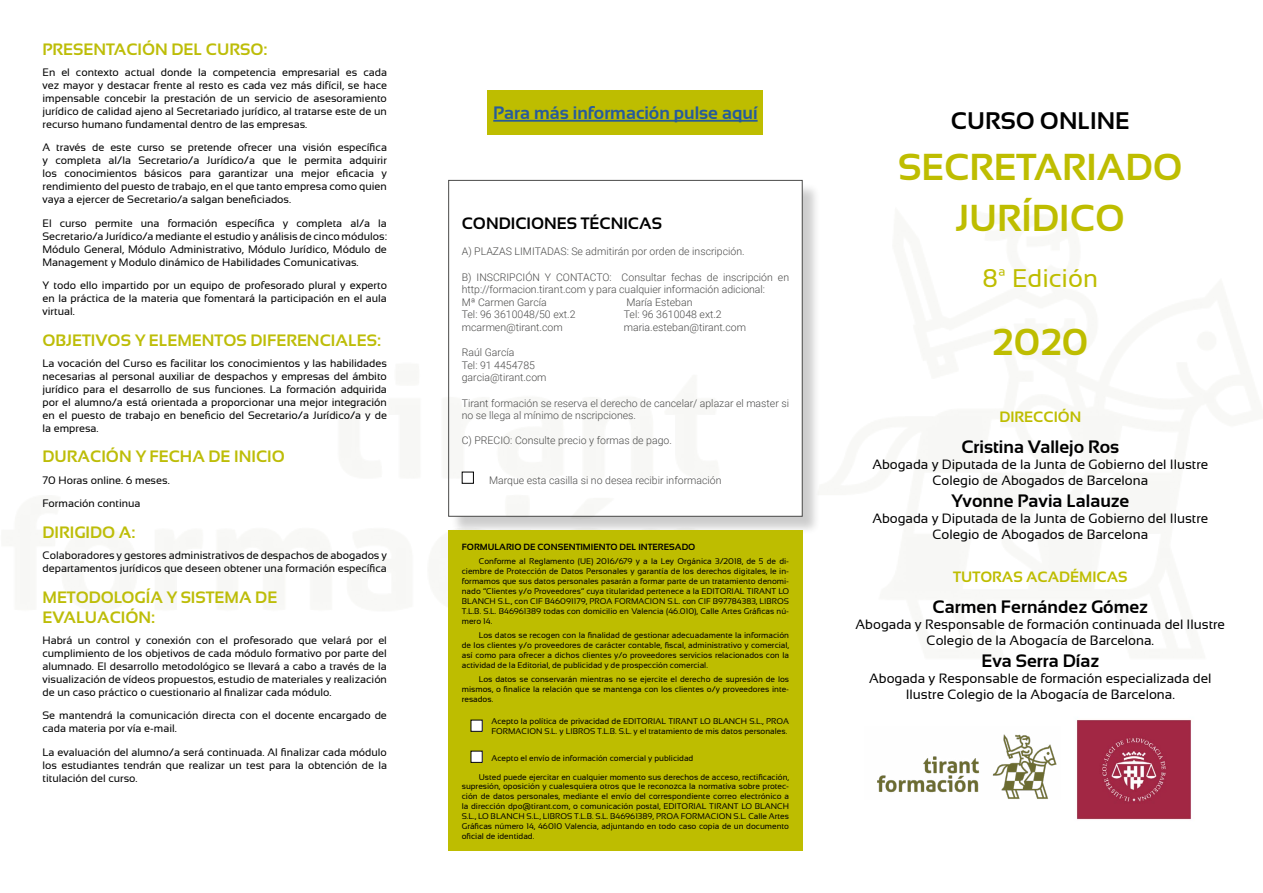
<style>
.page{position:relative;width:1263px;height:893px;background:#fff}
.page>*{position:absolute;margin:0;border:0;box-sizing:border-box;transform-origin:0 0}
.t1{font:700 37.5px/51px "Sansation";color:#bebd00;text-align:center}
.t2{font:25.5px "Sansation";color:#bebd00}
.t3{font:700 24px "Sansation";color:#000}
.t4{font:700 18px "Sansation";color:#000}
.t5{font:700 18px "Sansation";color:#275b9b}
.t6{font:700 16.5px/19.8px "Sansation";color:#bdbd08}
.t7{font:700 16.5px "Sansation";color:#000}
.t8{font:700 15px "Sansation";color:#bebd00}
.t9{font:13.5px/16.2px "Sansation";color:#000;text-align:center}
.t10{font:10.8px/12.9px "Sansation";color:#000;text-align:justify}
.t11{font:300 10.5px/12.6px "Roboto";color:#4a4a49}
.t12{font:700 9px "Sansation";color:#000}
.t13{font:8.25px/9.9px "Sansation";color:#000;text-align:justify}
</style>
<div class="page">
<img style="left:877px;top:734px;width:180px;height:65px">
<div style="left:451px;top:182px;width:370px;height:353px;background:#000;opacity:.2"></div>
<div style="left:449px;top:180px;width:353px;height:336px;background:#fff"></div>
<div style="left:462px;top:472px;width:12px;height:12px;border:1px solid #000"></div>
<div style="left:448px;top:180px;width:355px;height:337px;border:1px solid #4a4a49"></div>
<div style="left:448px;top:530px;width:355px;height:320px;background:#bebd00"></div>
<div style="left:471px;top:720px;width:11px;height:11px;background:#fff"></div>
<div style="left:471px;top:720px;width:12px;height:12px;border:1px solid #000"></div>
<div style="left:471px;top:751px;width:11px;height:11px;background:#fff"></div>
<div style="left:471px;top:751px;width:12px;height:12px;border:1px solid #000"></div>
<div style="left:488px;top:90px;width:275px;height:45px;background:#bebd00"></div>
<hr style="left:493px;top:120px;width:265px;height:2px;background:#275b9b">
<img style="left:1077px;top:720px;width:114px;height:100px">
<h3 class="t6" style="left:43px;top:39px;width:226px">PRESENTACIÓN DEL CURSO:</h3>
<p class="t10" style="left:43px;top:66px;width:346px">En el contexto actual donde la competencia empresarial es cada vez mayor y destacar frente al resto es cada vez más difícil, se hace impensable concebir la prestación de un servicio de asesoramiento jurídico de calidad ajeno al Secretariado jurídico, al tratarse este de un recurso humano fundamental dentro de las empresas.</p>
<p class="t10" style="left:43px;top:141px;width:346px">A través de este curso se pretende ofrecer una visión específica y completa al/la Secretario/a Jurídico/a que le permita adquirir los conocimientos básicos para garantizar una mejor eficacia y rendimiento del puesto de trabajo, en el que tanto empresa como quien vaya a ejercer de Secretario/a salgan beneficiados.</p>
<p class="t10" style="left:43px;top:217px;width:346px">El curso permite una formación específica y completa al/a la Secretario/a Jurídico/a mediante el estudio y análisis de cinco módulos:<br>Módulo General, Módulo Administrativo, Módulo Jurídico, Módulo de Management y Modulo dinámico de Habilidades Comunicativas.</p>
<p class="t10" style="left:43px;top:279px;width:346px">Y todo ello impartido por un equipo de profesorado plural y experto en la práctica de la materia que fomentará la participación en el aula virtual.</p>
<h3 class="t6" style="left:43px;top:330px;width:340px">OBJETIVOS Y ELEMENTOS DIFERENCIALES:</h3>
<p class="t10" style="left:43px;top:357px;width:346px">La vocación del Curso es facilitar los conocimientos y las habilidades necesarias al personal auxiliar de despachos y empresas del ámbito jurídico para el desarrollo de sus funciones. La formación adquirida por el alumno/a está orientada a proporcionar una mejor integración en el puesto de trabajo en beneficio del Secretario/a Jurídico/a y de la empresa.</p>
<h3 class="t6" style="left:43px;top:447px;width:244px">DURACIÓN Y FECHA DE INICIO</h3>
<p class="t10" style="left:43px;top:468px;width:129px;line-height:23.5px">70 Horas online. 6 meses.<br>Formación continua</p>
<h3 class="t6" style="left:43px;top:522px;width:94px">DIRIGIDO A:</h3>
<p class="t10" style="left:43px;top:549px;width:346px">Colaboradores y gestores administrativos de despachos de abogados y departamentos jurídicos que deseen obtener una formación específica</p>
<h3 class="t6" style="left:43px;top:587px;width:236px">METODOLOGÍA Y SISTEMA DE<br>EVALUACIÓN:</h3>
<p class="t10" style="left:43px;top:634px;width:346px">Habrá un control y conexión con el profesorado que velará por el cumplimiento de los objetivos de cada módulo formativo por parte del alumnado. El desarrollo metodológico se llevará a cabo a través de la visualización de vídeos propuestos, estudio de materiales y realización de un caso práctico o cuestionario al finalizar cada módulo.</p>
<p class="t10" style="left:43px;top:709px;width:346px">Se mantendrá la comunicación directa con el docente encargado de cada materia por vía e-mail.</p>
<p class="t10" style="left:43px;top:746px;width:346px">La evaluación del alumno/a será continuada. Al finalizar cada módulo los estudiantes tendrán que realizar un test para la obtención de la titulación del curso.</p>
<h3 class="t5" style="left:493px;top:103px;width:266px">Para más información pulse aquí</h3>
<h3 class="t7" style="left:462px;top:214px;width:202px">CONDICIONES TÉCNICAS</h3>
<p class="t11" style="left:462px;top:245px;width:284px">A) PLAZAS LIMITADAS: Se admitirán por orden de inscripción.</p>
<p class="t11" style="left:462px;top:270px;width:329px">B) INSCRIPCIÓN Y CONTACTO: Consultar fechas de inscripción en http://formacion.tirant.com y para cualquier información adicional:<br>Mª Carmen García</p>
<p class="t11" style="left:626px;top:295px;width:68px">María Esteban</p>
<p class="t11" style="left:462px;top:308px;width:115px">Tel: 96 3610048/50 ext.2</p>
<p class="t11" style="left:624px;top:308px;width:99px">Tel: 96 3610048 ext.2</p>
<p class="t11" style="left:462px;top:321px;width:102px">mcarmen@tirant.com</p>
<p class="t11" style="left:624px;top:321px;width:124px">maria.esteban@tirant.com</p>
<p class="t11" style="left:462px;top:346px;width:86px">Raúl García<br>Tel: 91 4454785 garcia@tirant.com</p>
<p class="t11" style="left:462px;top:396px;width:329px">Tirant formación se reserva el derecho de cancelar/ aplazar el master si no se llega al mínimo de nscripciones.</p>
<p class="t11" style="left:462px;top:434px;width:212px">C) PRECIO: Consulte precio y formas de pago.</p>
<p class="t11" style="left:489px;top:473px;width:234px">Marque esta casilla si no desea recibir información</p>
<p class="t12" style="left:462px;top:542px;width:235px">FORMULARIO DE CONSENTIMIENTO DEL INTERESADO</p>
<p class="t13" style="left:462px;top:557px;width:329px;text-indent:17px">Conforme al Reglamento (UE) 2016/679 y a la Ley Orgánica 3/2018, de 5 de di&shy;ciembre de Protección de Datos Personales y garantía de los derechos digitales, le in&shy;formamos que sus datos personales pasarán a formar parte de un tratamiento denomi&shy;nado “Clientes y/o Proveedores” cuya titularidad pertenece a la EDITORIAL TIRANT LO BLANCH S.L., con CIF B46091179, PROA FORMACION S.L. con CIF B97784383, LIBROS T.L.B. S.L. B46961389 todas con domicilio en Valencia (46.010), Calle Artes Gráficas nú&shy;mero 14.</p>
<p class="t13" style="left:462px;top:630px;width:329px;text-indent:17px">Los datos se recogen con la finalidad de gestionar adecuadamente la información de los clientes y/o proveedores de carácter contable, fiscal, administrativo y comercial, así como para ofrecer a dichos clientes y/o proveedores servicios relacionados con la actividad de la Editorial, de publicidad y de prospección comercial.</p>
<p class="t13" style="left:462px;top:674px;width:329px;text-indent:17px">Los datos se conservarán mientras no se ejercite el derecho de supresión de los mismos, o finalice la relación que se mantenga con los clientes o/y proveedores inte&shy;resados.</p>
<p class="t13" style="left:491px;top:716px;width:299px">Acepto la política de privacidad de EDITORIAL TIRANT LO BLANCH S.L., PROA<br>FORMACION S.L. y LIBROS T.L.B. S.L. y el tratamiento de mis datos personales.</p>
<p class="t13" style="left:491px;top:753px;width:203px">Acepto el envío de información comercial y publicidad</p>
<p class="t13" style="left:462px;top:772px;width:329px;text-indent:17px">Usted puede ejercitar en cualquier momento sus derechos de acceso, rectificación, supresión, oposición y cualesquiera otros que le reconozca la normativa sobre protec&shy;ción de datos personales, mediante el envío del correspondiente correo electrónico a la dirección dpo@tirant.com, o comunicación postal, EDITORIAL TIRANT LO BLANCH S.L., LO BLANCH S.L., LIBROS T.L.B. S.L. B46961389, PROA FORMACION S.L. Calle Artes Gráficas número 14, 46010 Valencia, adjuntando en todo caso copia de un documento oficial de identidad.</p>
<h3 class="t3" style="left:951px;top:108px;width:180px">CURSO ONLINE</h3>
<h1 class="t1" style="left:898px;top:142px;width:286px">SECRETARIADO<br>JURÍDICO</h1>
<h2 class="t2" style="left:982px;top:264px;width:117px">8ª Edición</h2>
<h1 class="t1" style="left:992px;top:317px;width:98px">2020</h1>
<h3 class="t8" style="left:999px;top:409px;width:83px">DIRECCIÓN</h3>
<h3 class="t4" style="left:961px;top:436px;width:159px">Cristina Vallejo Ros</h3>
<p class="t9" style="left:872px;top:456px;width:337px">Abogada y Diputada de la Junta de Gobierno del Ilustre<br>Colegio de Abogados de Barcelona</p>
<h3 class="t4" style="left:951px;top:490px;width:180px">Yvonne Pavia Lalauze</h3>
<p class="t9" style="left:872px;top:510px;width:337px">Abogada y Diputada de la Junta de Gobierno del Ilustre<br>Colegio de Abogados de Barcelona</p>
<h3 class="t8" style="left:953px;top:569px;width:176px">TUTORAS ACADÉMICAS</h3>
<h3 class="t4" style="left:933px;top:596px;width:217px">Carmen Fernández Gómez</h3>
<p class="t9" style="left:855px;top:616px;width:371px">Abogada y Responsable de formación continuada del Ilustre<br>Colegio de la Abogacía de Barcelona.</p>
<h3 class="t4" style="left:981px;top:650px;width:119px">Eva Serra Díaz</h3>
<p class="t9" style="left:869px;top:670px;width:344px">Abogada y Responsable de formación especializada del<br>Ilustre Colegio de la Abogacía de Barcelona.</p>
</div>
